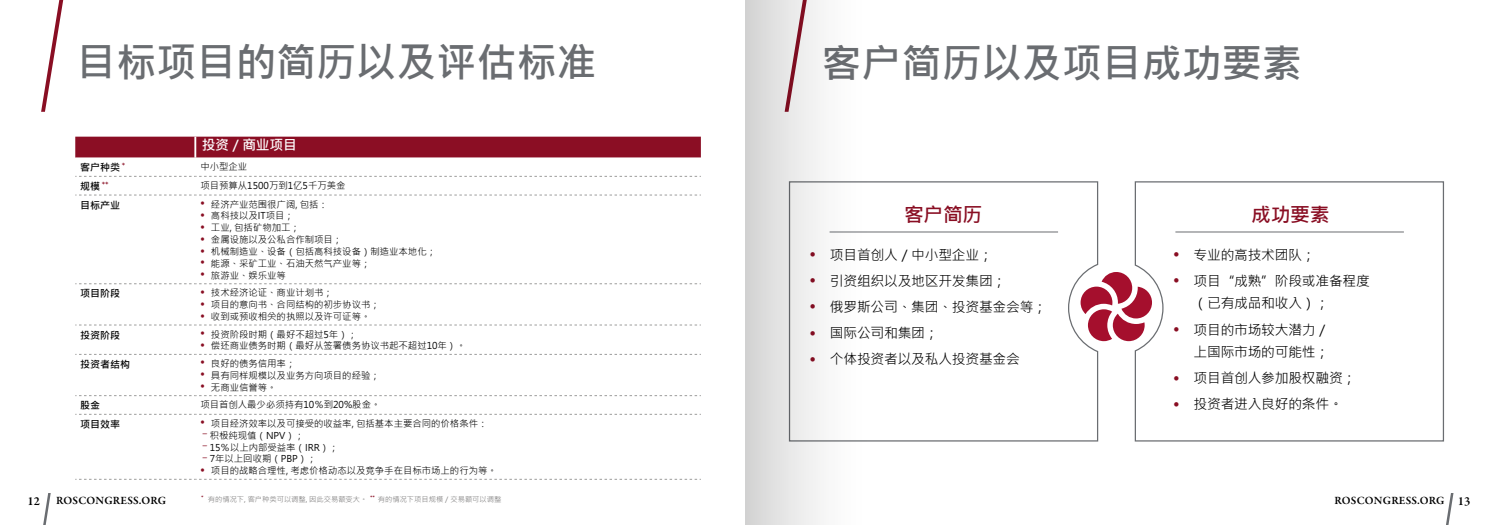
<style>
.page{position:relative;width:1489px;height:525px;background:#fff}
.page>*{position:absolute;margin:0;border:0;box-sizing:border-box;transform-origin:0 0}
.t1{font:700 40px "Microsoft Jheng Hei";color:#6a6d71}
.t2{font:700 20px "Microsoft Jheng Hei";letter-spacing:-.015em;color:#890e23}
.t3{font:13.75px/22.5px "Microsoft Jheng Hei";letter-spacing:-.015em;color:#000}
.t4{font:700 13.75px "Microsoft Jheng Hei";letter-spacing:-.015em;color:#fff}
.t5{font:600 12.5px "Garamond Premr Pro";color:#000}
.t6{font:600 11.25px "Garamond Premr Pro";letter-spacing:.015em;color:#000}
.t7{font:700 10px "Microsoft Jheng Hei";color:#000}
.t8{font:9.38px "Microsoft Jheng Hei";color:#000}
.t9{font:7.25px "Microsoft Jheng Hei";color:#7c7b7b}
.s1{font-size:12.5px}
</style>
<div class="page">
<svg style="left:1446px;top:493px;width:8px;height:31px"></svg>
<svg style="left:43px;top:493px;width:8px;height:31px"></svg>
<svg style="left:866px;top:181px;width:233px;height:261px"></svg>
<svg style="left:1134px;top:181px;width:310px;height:261px"></svg>
<div style="left:75px;top:137px;width:626px;height:20px;background:#8b0e24"></div>
<svg style="left:75px;top:157px;width:626px;height:257px"></svg>
<svg style="left:75px;top:176px;width:626px;height:1px"></svg>
<svg style="left:75px;top:195px;width:626px;height:1px"></svg>
<svg style="left:75px;top:283px;width:626px;height:1px"></svg>
<svg style="left:75px;top:324px;width:626px;height:1px"></svg>
<svg style="left:75px;top:354px;width:626px;height:1px"></svg>
<svg style="left:75px;top:395px;width:626px;height:1px"></svg>
<svg style="left:75px;top:414px;width:626px;height:1px"></svg>
<svg style="left:75px;top:478px;width:626px;height:1px"></svg>
<hr style="left:194px;top:137px;width:2px;height:20px;background:#fff">
<svg style="left:1080px;top:272px;width:71px;height:69px"></svg>
<hr style="left:829px;top:231px;width:229px;height:1px;background:#6a6d71">
<hr style="left:1175px;top:231px;width:228px;height:1px;background:#6a6d71">
<svg style="left:41px;top:0;width:22px;height:112px"></svg>
<div style="left:745px;top:0;width:121px;height:524px;background:linear-gradient(to right,#d3d1d1,#fff)"></div>
<h1 class="t1" style="left:76px;top:37px;width:521px">目标项目的简历以及评估标准</h1>
<h3 class="t4" style="left:202px;top:136px;width:97px">投资／商业项目</h3>
<p class="t7" style="left:80px;top:161px;width:46px">客户种类 <sup>*</sup></p>
<p class="t8" style="left:200px;top:161px;width:48px">中小型企业</p>
<p class="t7" style="left:80px;top:180px;width:30px">规模 <sup>**</sup></p>
<p class="t8" style="left:200px;top:179px;width:147px">项目预算从1500万到1亿5千万美金</p>
<p class="t7" style="left:80px;top:199px;width:41px">目标产业</p>
<p class="t8" style="left:200px;top:198px;width:129px"><sup>•</sup> 经济产业范围很广阔, 包括：</p>
<p class="t8" style="left:200px;top:210px;width:95px"><sup>•</sup> 高科技以及IT项目；</p>
<p class="t8" style="left:200px;top:222px;width:101px"><sup>•</sup> 工业, 包括矿物加工；</p>
<p class="t8" style="left:200px;top:234px;width:143px"><sup>•</sup> 金属设施以及公私合作制项目；</p>
<p class="t8" style="left:200px;top:245px;width:237px"><sup>•</sup> 机械制造业、设备（包括高科技设备）制造业本地化；</p>
<p class="t8" style="left:200px;top:257px;width:172px"><sup>•</sup> 能源、采矿工业、石油天然气产业等；</p>
<p class="t8" style="left:200px;top:269px;width:87px"><sup>•</sup> 旅游业、娱乐业等</p>
<p class="t7" style="left:80px;top:287px;width:41px">项目阶段</p>
<p class="t8" style="left:200px;top:287px;width:134px"><sup>•</sup> 技术经济论证、商业计划书；</p>
<p class="t8" style="left:200px;top:298px;width:181px"><sup>•</sup> 项目的意向书、合同结构的初步协议书；</p>
<p class="t8" style="left:200px;top:310px;width:172px"><sup>•</sup> 收到或预收相关的执照以及许可证等。</p>
<p class="t7" style="left:80px;top:328px;width:41px">投资阶段</p>
<p class="t8" style="left:200px;top:328px;width:158px"><sup>•</sup> 投资阶段时期（最好不超过5年）；</p>
<p class="t8" style="left:200px;top:340px;width:267px"><sup>•</sup> 偿还商业债务时期（最好从签署债务协议书起不超过10年）。</p>
<p class="t7" style="left:80px;top:358px;width:51px">投资者结构</p>
<p class="t8" style="left:200px;top:357px;width:97px"><sup>•</sup> 良好的债务信用率；</p>
<p class="t8" style="left:200px;top:369px;width:181px"><sup>•</sup> 具有同样规模以及业务方向项目的经验；</p>
<p class="t8" style="left:200px;top:381px;width:78px"><sup>•</sup> 无商业信誉等。</p>
<p class="t7" style="left:80px;top:399px;width:21px">股金</p>
<p class="t8" style="left:200px;top:398px;width:181px">项目首创人最少必须持有10％到20%股金。</p>
<p class="t7" style="left:80px;top:418px;width:41px">项目效率</p>
<p class="t8" style="left:200px;top:417px;width:289px"><sup>•</sup> 项目经济效率以及可接受的收益率, 包括基本主要合同的价格条件：</p>
<p class="t8" style="left:202px;top:429px;width:103px"><sup>–</sup> 积极纯现值（NPV）；</p>
<p class="t8" style="left:202px;top:441px;width:138px"><sup>–</sup> 15％以上内部受益率（IRR）；</p>
<p class="t8" style="left:202px;top:453px;width:116px"><sup>–</sup> 7年以上回收期（PBP）；</p>
<p class="t8" style="left:200px;top:464px;width:298px"><sup>•</sup> 项目的战略合理性, 考虑价格动态以及竞争手在目标市场上的行为等。</p>
<h1 class="t1" style="left:821px;top:39px;width:481px">客户简历以及项目成功要素</h1>
<h2 class="t2" style="left:904px;top:201px;width:80px">客户简历</h2>
<h2 class="t2" style="left:1251px;top:201px;width:80px">成功要素</h2>
<h3 class="t3" style="left:1173px;top:243px;width:144px"><sup>•</sup> 专业的高技术团队；</h3>
<h3 class="t3" style="left:1193px;top:269px;width:178px;text-indent:-20px"><sup>•</sup> 项目“成熟”阶段或准备程度（已有成品和收入）；</h3>
<h3 class="t3" style="left:1173px;top:318px;width:157px;text-align:right"><sup>•</sup> 项目的市场较大潜力／上国际市场的可能性；</h3>
<h3 class="t3" style="left:1173px;top:366px;width:184px"><sup>•</sup> 项目首创人参加股权融资；</h3>
<h3 class="t3" style="left:1173px;top:392px;width:171px"><sup>•</sup> 投资者进入良好的条件。</h3>
<h3 class="t3" style="left:810px;top:243px;width:184px"><sup>•</sup> 项目首创人／中小型企业；</h3>
<h3 class="t3" style="left:810px;top:269px;width:198px"><sup>•</sup> 引资组织以及地区开发集团；</h3>
<h3 class="t3" style="left:810px;top:295px;width:238px"><sup>•</sup> 俄罗斯公司、集团、投资基金会等；</h3>
<h3 class="t3" style="left:810px;top:321px;width:130px"><sup>•</sup> 国际公司和集团；</h3>
<h3 class="t3" style="left:810px;top:347px;width:211px"><sup>•</sup> 个体投资者以及私人投资基金会</h3>
<p class="t9" style="left:201px;top:494px;width:302px"><sup>*</sup> 有的情况下, 客户种类可以调整, 因此交易额变大。 <sup>**</sup> 有的情况下项目规模／交易额可以调整</p>
<h3 class="t5" style="left:28px;top:493px;width:14px">12</h3>
<p class="t6" style="left:56px;top:493px;width:112px">ROSCONGRESS.ORG</p>
<p class="t6" style="left:1334px;top:493px;width:137px">ROSCONGRESS.ORG <span class="s1">13</span></p>
</div>
